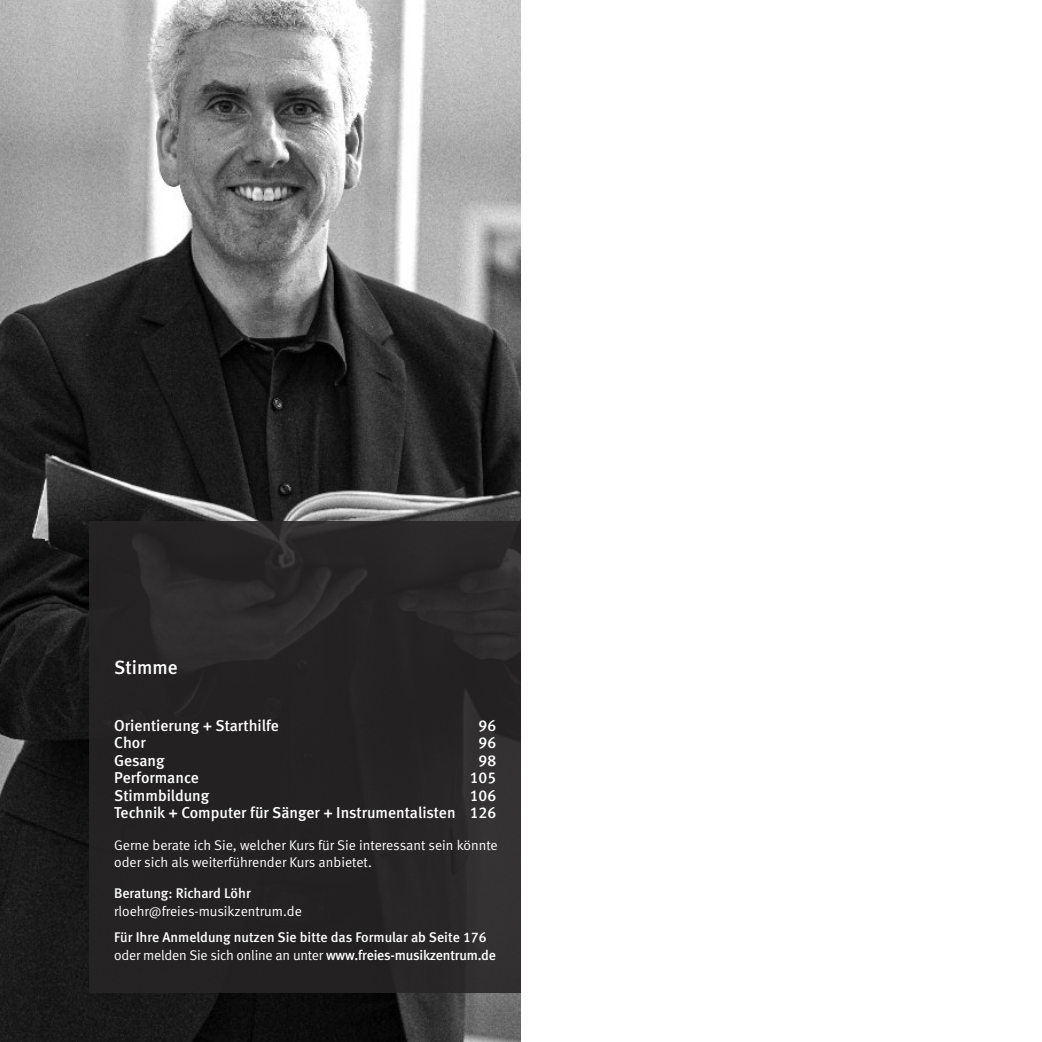
<style>
.page{position:relative;width:1042px;height:1042px;background:#fff}
.page>*{position:absolute;margin:0;border:0;box-sizing:border-box;transform-origin:0 0}
.t1{font:19.25px "Meta Medium LF";color:#fff}
.t2{font:15.75px/17.5px "Meta Medium LF";color:#fff;text-align:right}
.t3{font:14px/17.5px "Meta Normal LF";color:#fff}
.t4{font:14px "Meta Medium LF";color:#fff}
.s1{font-family:"Meta Medium LF"}
</style>
<div class="page">
<img style="left:0;top:0;width:521px;height:1042px">
<div style="left:89px;top:521px;width:432px;height:471px;background:#272526"></div>
<h1 class="t1" style="left:114px;top:660px;width:65px">Stimme</h1>
<p class="t2" style="left:114px;top:718px;width:166px">Orientierung + Starthilfe</p>
<p class="t2" style="left:478px;top:718px;width:19px">96</p>
<p class="t2" style="left:114px;top:735px;width:33px">Chor</p>
<p class="t2" style="left:478px;top:735px;width:19px">96</p>
<p class="t2" style="left:114px;top:753px;width:52px">Gesang</p>
<p class="t2" style="left:478px;top:753px;width:19px">98</p>
<p class="t2" style="left:114px;top:770px;width:86px">Performance</p>
<p class="t2" style="left:470px;top:770px;width:28px">105</p>
<p class="t2" style="left:114px;top:788px;width:97px">Stimmbildung</p>
<p class="t2" style="left:114px;top:788px;width:383px">106<br>Technik + Computer für Sänger + Instrumentalisten 126</p>
<p class="t3" style="left:114px;top:837px;width:385px">Gerne berate ich Sie, welcher Kurs für Sie interessant sein könnte oder sich als weiterführender Kurs anbietet.</p>
<p class="t4" style="left:114px;top:888px;width:138px">Beratung: Richard Löhr</p>
<p class="t3" style="left:114px;top:903px;width:189px">rloehr@freies-musikzentrum.de</p>
<p class="t4" style="left:114px;top:932px;width:374px">Für Ihre Anmeldung nutzen Sie bitte das Formular ab Seite 176</p>
<p class="t3" style="left:114px;top:947px;width:383px">oder melden Sie sich online an unter <span class="s1">www.freies-musikzentrum.de</span></p>
</div>
